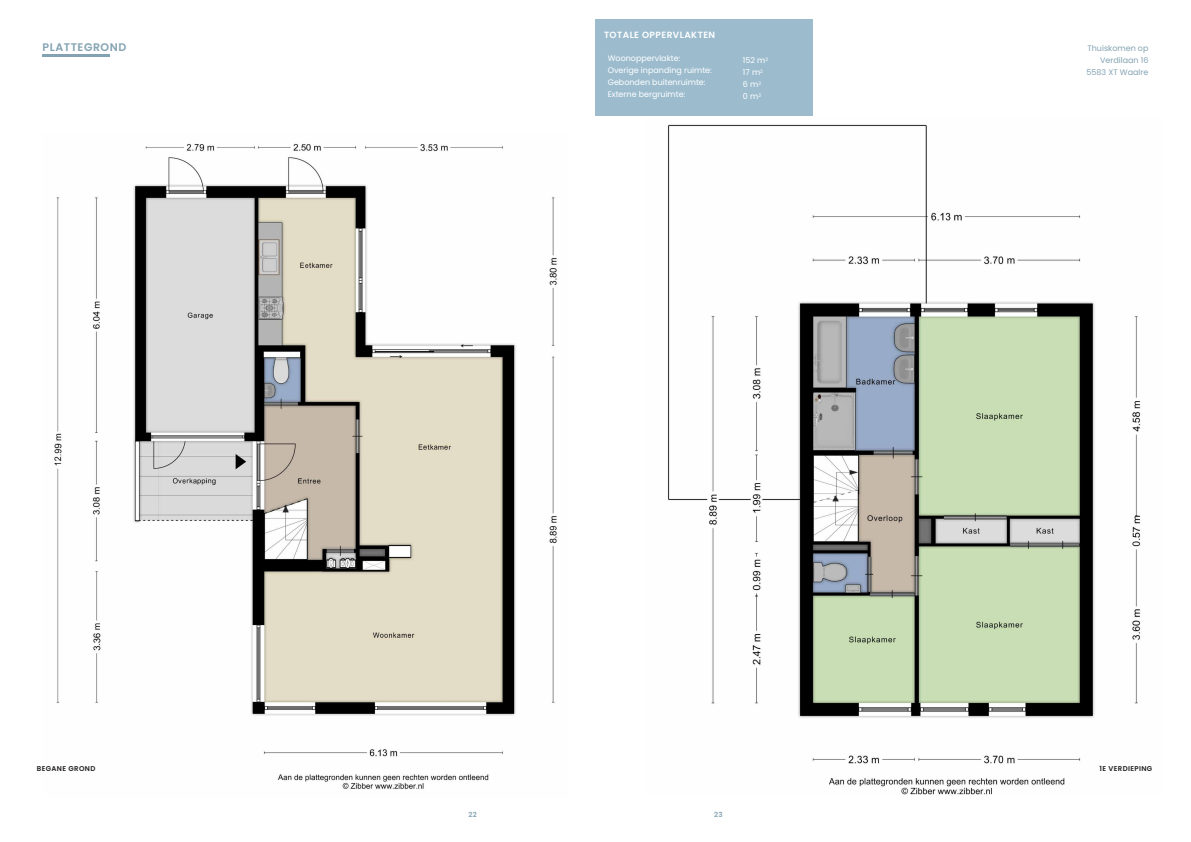
<style>
.page{position:relative;width:1191px;height:842px;background:#fff}
.page>*{position:absolute;margin:0;border:0;box-sizing:border-box;transform-origin:0 0}
.t1{font:600 11px "Poppins";letter-spacing:.05em;color:#83a3b2}
.t2{font:600 9px "Poppins";letter-spacing:.05em;color:#fff}
.t3{font:8px "Poppins";color:#fff}
.t4{font:8px "Poppins";color:#83a3b2}
.t5{font:600 7px "Poppins";letter-spacing:.05em;color:#231f20}
.t6{font:600 7px "Poppins";color:#83a3b2}
</style>
<div class="page">
<img style="left:668px;top:124px;width:473px;height:670px">
<img style="left:54px;top:143px;width:503px;height:646px">
<div style="left:595px;top:19px;width:218px;height:97px;background:#9cbcce"></div>
<hr style="left:43px;top:55px;width:67px;height:2px;background:#83a3b2">
<p class="t1" style="left:43px;top:40px;width:85px">PLATTEGROND</p>
<p class="t5" style="left:37px;top:765px;width:60px">BEGANE GROND</p>
<p class="t2" style="left:604px;top:30px;width:113px">TOTALE OPPERVLAKTEN</p>
<p class="t3" style="left:608px;top:53px;width:74px">Woonoppervlakte:</p>
<p class="t3" style="left:608px;top:65px;width:106px">Overige inpanding ruimte:</p>
<p class="t3" style="left:608px;top:77px;width:99px">Gebonden buitenruimte:</p>
<p class="t3" style="left:608px;top:89px;width:79px">Externe bergruimte:</p>
<p class="t3" style="left:743px;top:56px;width:27px">152 m<sup>2</sup></p>
<p class="t3" style="left:743px;top:68px;width:21px">17 m<sup>2</sup></p>
<p class="t3" style="left:743px;top:80px;width:20px">6 m<sup>2</sup></p>
<p class="t3" style="left:743px;top:92px;width:20px">0 m<sup>2</sup></p>
<p class="t6" style="left:468px;top:810px;width:10px">22</p>
<p class="t6" style="left:714px;top:810px;width:10px">23</p>
<p class="t4" style="left:1087px;top:43px;width:62px">Thuiskomen op</p>
<p class="t4" style="left:1100px;top:55px;width:50px">Verdilaan 16</p>
<p class="t4" style="left:1086px;top:67px;width:63px">5583 XT Waalre</p>
<p class="t5" style="left:1099px;top:765px;width:54px">1E VERDIEPING</p>
</div>
